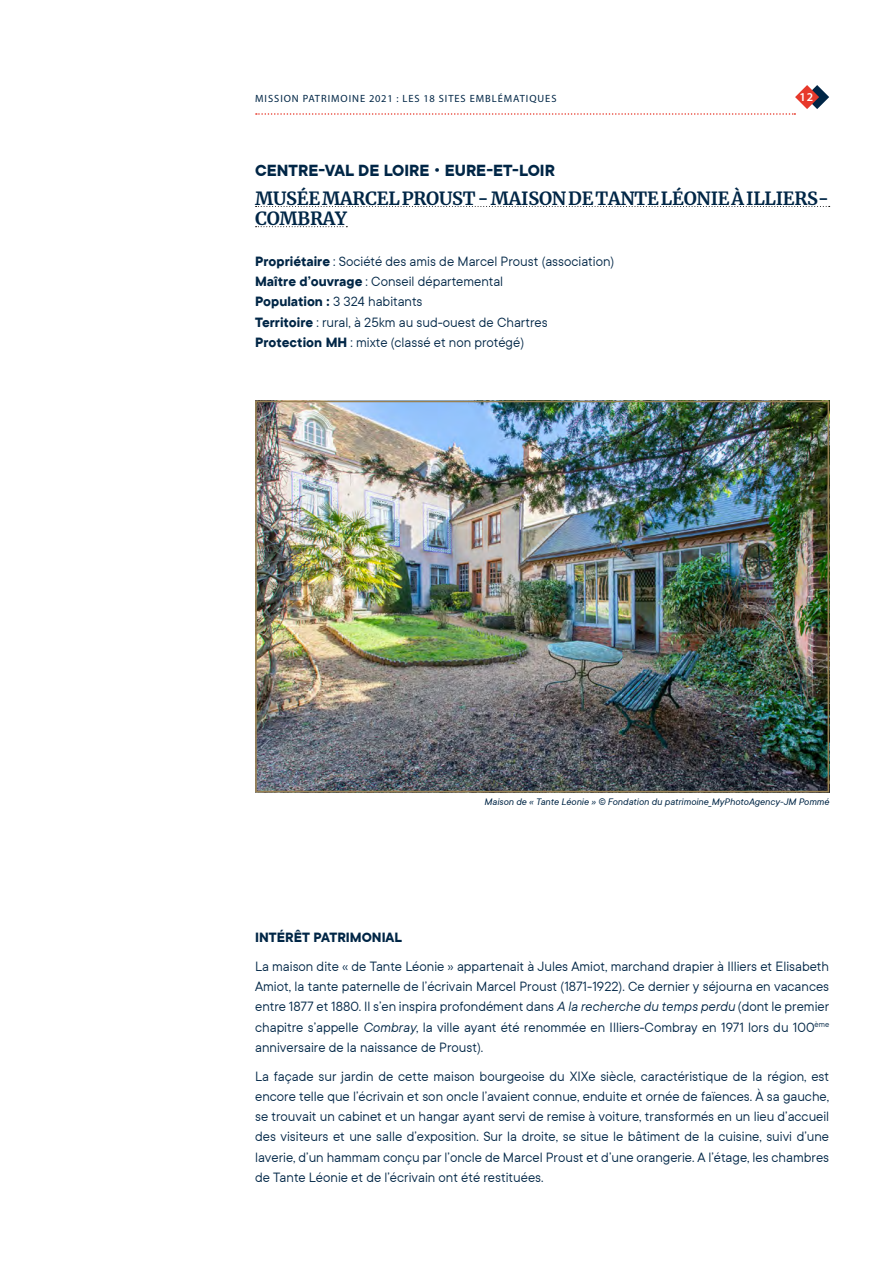
<style>
.page{position:relative;width:893px;height:1263px;background:#fff}
.page>*{position:absolute;margin:0;border:0;box-sizing:border-box;transform-origin:0 0}
.t1{font:700 18px/20.2px "Merriweather";letter-spacing:-.015em;color:#002646}
.t2{font:700 18px "TT Commons";color:#002646}
.t3{font:15px/20.2px "TT Commons";color:#002646;text-align:justify}
.t4{font:700 15px "TT Commons";color:#002646}
.t5{font:600 12px "Myriad Pro";color:#fff}
.t6{font:italic 10.5px "TT Commons";color:#002646}
.t7{font:10.5px "Myriad Pro";letter-spacing:.09em;color:#002646}
.s1{font-weight:700}
.s2{font-style:italic}
</style>
<div class="page">
<svg style="left:256px;top:85px;width:573px;height:30px"></svg>
<svg style="left:256px;top:206px;width:574px;height:1px"></svg>
<svg style="left:256px;top:226px;width:91px;height:1px"></svg>
<img style="left:258px;top:404px;width:568px;height:385px">
<div style="left:255px;top:401px;width:574px;height:391px;border:2px solid #998152"></div>
<p class="t7" style="left:255px;top:92px;width:303px">MISSION PATRIMOINE 2021 : LES 18 SITES EMBLÉMATIQUES</p>
<p class="t5" style="left:799px;top:89px;width:15px">12</p>
<p class="t2" style="left:255px;top:159px;width:301px">CENTRE-VAL DE LOIRE • EURE-ET-LOIR</p>
<p class="t1" style="left:255px;top:188px;width:575px">MUSÉE MARCEL PROUST - MAISON DE TANTE LÉONIE À ILLIERS-<br>COMBRAY</p>
<p class="t3" style="left:255px;top:251px;width:361px;text-align:left"><span class="s1">Propriétaire</span> : Société des amis de Marcel Proust (association)<br><span class="s1">Maître d’ouvrage</span> : Conseil départemental<br><span class="s1">Population :</span> 3 324 habitants<br><span class="s1">Territoire</span> : rural, à 25km au sud-ouest de Chartres <span class="s1">Protection MH</span> : mixte (classé et non protégé)</p>
<p class="t6" style="left:484px;top:795px;width:346px">Maison de « Tante Léonie » © Fondation du patrimoine_MyPhotoAgency-JM Pommé</p>
<p class="t4" style="left:255px;top:927px;width:148px">INTÉRÊT PATRIMONIAL</p>
<p class="t3" style="left:255px;top:955px;width:576px">La maison dite « de Tante Léonie » appartenait à Jules Amiot, marchand drapier à Illiers et Elisabeth Amiot, la tante paternelle de l’écrivain Marcel Proust (1871-1922). Ce dernier y séjourna en vacances entre 1877 et 1880. Il s’en inspira profondément dans <span class="s2">A la recherche du temps perdu</span> (dont le premier chapitre s’appelle <span class="s2">Combray</span>, la ville ayant été renommée en Illiers-Combray en 1971 lors du 100<sup>ème </sup>anniversaire de la naissance de Proust).</p>
<p class="t3" style="left:255px;top:1065px;width:576px">La façade sur jardin de cette maison bourgeoise du XIXe siècle, caractéristique de la région, est encore telle que l’écrivain et son oncle l’avaient connue, enduite et ornée de faïences. À sa gauche, se trouvait un cabinet et un hangar ayant servi de remise à voiture, transformés en un lieu d’accueil des visiteurs et une salle d’exposition. Sur la droite, se situe le bâtiment de la cuisine, suivi d’une laverie, d’un hammam conçu par l’oncle de Marcel Proust et d’une orangerie. A l’étage, les chambres de Tante Léonie et de l’écrivain ont été restituées.</p>
</div>
